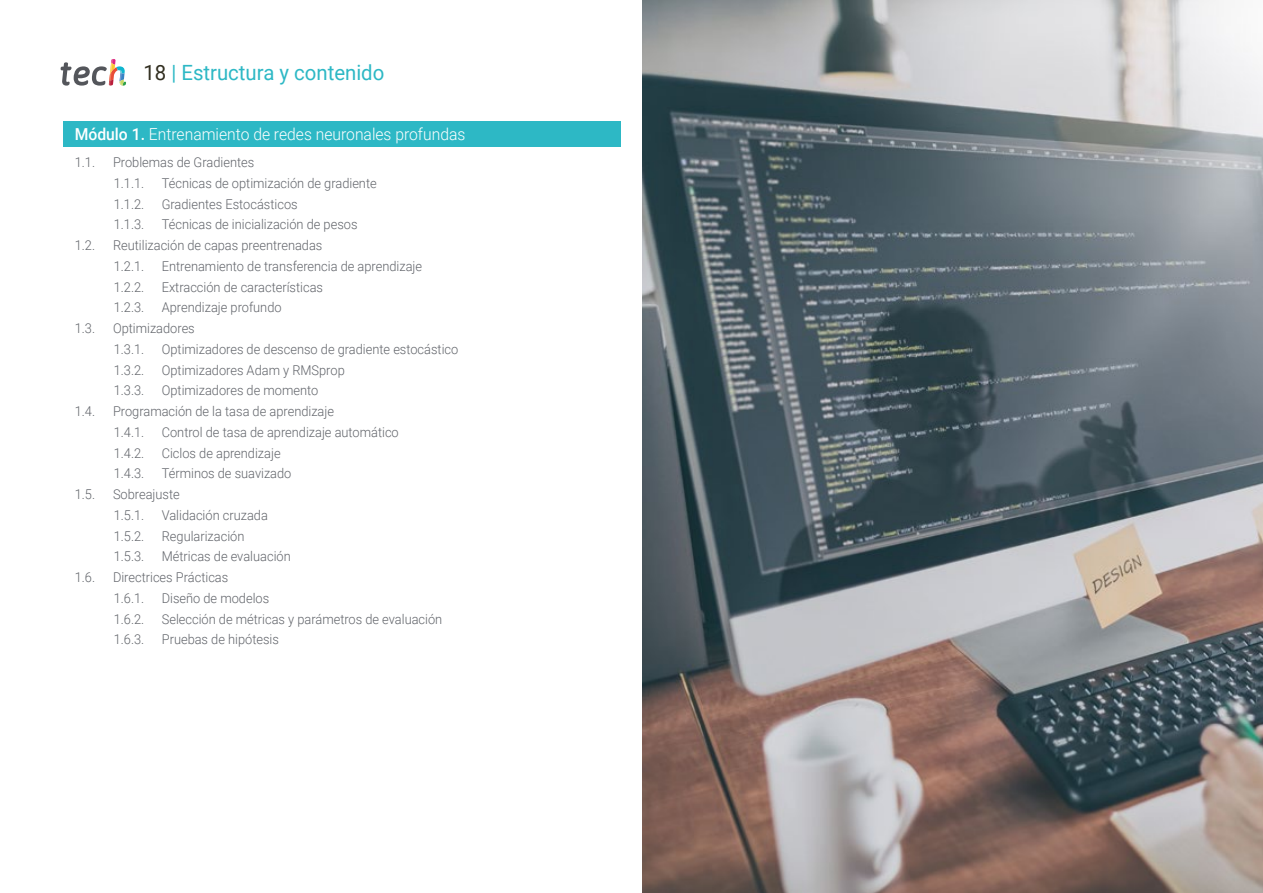
<style>
.page{position:relative;width:1263px;height:893px;background:#fff}
.page>*{position:absolute;margin:0;border:0;box-sizing:border-box;transform-origin:0 0}
.t1{font:21px "Roboto";color:#2db8c5}
.t2{font:300 16.5px "Roboto";color:#fff;scale:.95 1}
.t3{font:300 13.5px/20.7px "Roboto";color:#61646a;scale:.95 1}
.s1{color:#312e20}
.s2{font-weight:500}
</style>
<div class="page">
<svg style="left:61px;top:59px;width:65px;height:27px"></svg>
<div style="left:64px;top:121px;width:557px;height:25px;background:#2db8c5"></div>
<img style="left:642px;top:0;width:621px;height:893px">
<h1 class="t1" style="left:144px;top:57px;width:242px"><span class="s1">18</span> | Estructura y contenido</h1>
<p class="t2" style="left:75px;top:123px;width:413px"><span class="s2">Módulo 1.</span> Entrenamiento de redes neuronales profundas</p>
<p class="t3" style="left:75px;top:151px;width:23px">1.1.</p>
<p class="t3" style="left:113px;top:151px;width:150px">Problemas de Gradientes<br>1.1.1.</p>
<p class="t3" style="left:162px;top:172px;width:228px">Técnicas de optimización de gradiente</p>
<p class="t3" style="left:114px;top:193px;width:34px">1.1.2.</p>
<p class="t3" style="left:162px;top:193px;width:145px">Gradientes Estocásticos</p>
<p class="t3" style="left:114px;top:214px;width:34px">1.1.3.</p>
<p class="t3" style="left:162px;top:214px;width:208px">Técnicas de inicialización de pesos</p>
<p class="t3" style="left:75px;top:234px;width:23px">1.2.</p>
<p class="t3" style="left:113px;top:234px;width:222px">Reutilización de capas preentrenadas<br>1.2.1.</p>
<p class="t3" style="left:162px;top:255px;width:276px">Entrenamiento de transferencia de aprendizaje</p>
<p class="t3" style="left:114px;top:276px;width:34px">1.2.2.</p>
<p class="t3" style="left:162px;top:276px;width:171px">Extracción de características</p>
<p class="t3" style="left:114px;top:297px;width:34px">1.2.3.</p>
<p class="t3" style="left:162px;top:297px;width:128px">Aprendizaje profundo</p>
<p class="t3" style="left:75px;top:317px;width:23px">1.3.</p>
<p class="t3" style="left:113px;top:317px;width:88px">Optimizadores<br>1.3.1.</p>
<p class="t3" style="left:162px;top:338px;width:314px">Optimizadores de descenso de gradiente estocástico</p>
<p class="t3" style="left:114px;top:359px;width:34px">1.3.2.</p>
<p class="t3" style="left:162px;top:359px;width:194px">Optimizadores Adam y RMSprop</p>
<p class="t3" style="left:114px;top:380px;width:34px">1.3.3.</p>
<p class="t3" style="left:162px;top:380px;width:166px">Optimizadores de momento</p>
<p class="t3" style="left:75px;top:400px;width:23px">1.4.</p>
<p class="t3" style="left:113px;top:400px;width:234px">Programación de la tasa de aprendizaje<br>1.4.1.</p>
<p class="t3" style="left:162px;top:421px;width:251px">Control de tasa de aprendizaje automático</p>
<p class="t3" style="left:114px;top:442px;width:34px">1.4.2.</p>
<p class="t3" style="left:162px;top:442px;width:127px">Ciclos de aprendizaje</p>
<p class="t3" style="left:114px;top:463px;width:34px">1.4.3.</p>
<p class="t3" style="left:162px;top:463px;width:138px">Términos de suavizado</p>
<p class="t3" style="left:75px;top:483px;width:23px">1.5.</p>
<p class="t3" style="left:113px;top:483px;width:72px">Sobreajuste<br>1.5.1.</p>
<p class="t3" style="left:162px;top:504px;width:113px">Validación cruzada</p>
<p class="t3" style="left:114px;top:525px;width:34px">1.5.2.</p>
<p class="t3" style="left:162px;top:525px;width:89px">Regularización</p>
<p class="t3" style="left:114px;top:546px;width:34px">1.5.3.</p>
<p class="t3" style="left:162px;top:546px;width:137px">Métricas de evaluación</p>
<p class="t3" style="left:75px;top:566px;width:23px">1.6.</p>
<p class="t3" style="left:113px;top:566px;width:123px">Directrices Prácticas<br>1.6.1.</p>
<p class="t3" style="left:162px;top:587px;width:115px">Diseño de modelos</p>
<p class="t3" style="left:114px;top:608px;width:34px">1.6.2.</p>
<p class="t3" style="left:162px;top:608px;width:297px">Selección de métricas y parámetros de evaluación</p>
<p class="t3" style="left:114px;top:629px;width:34px">1.6.3.</p>
<p class="t3" style="left:162px;top:629px;width:125px">Pruebas de hipótesis</p>
</div>
